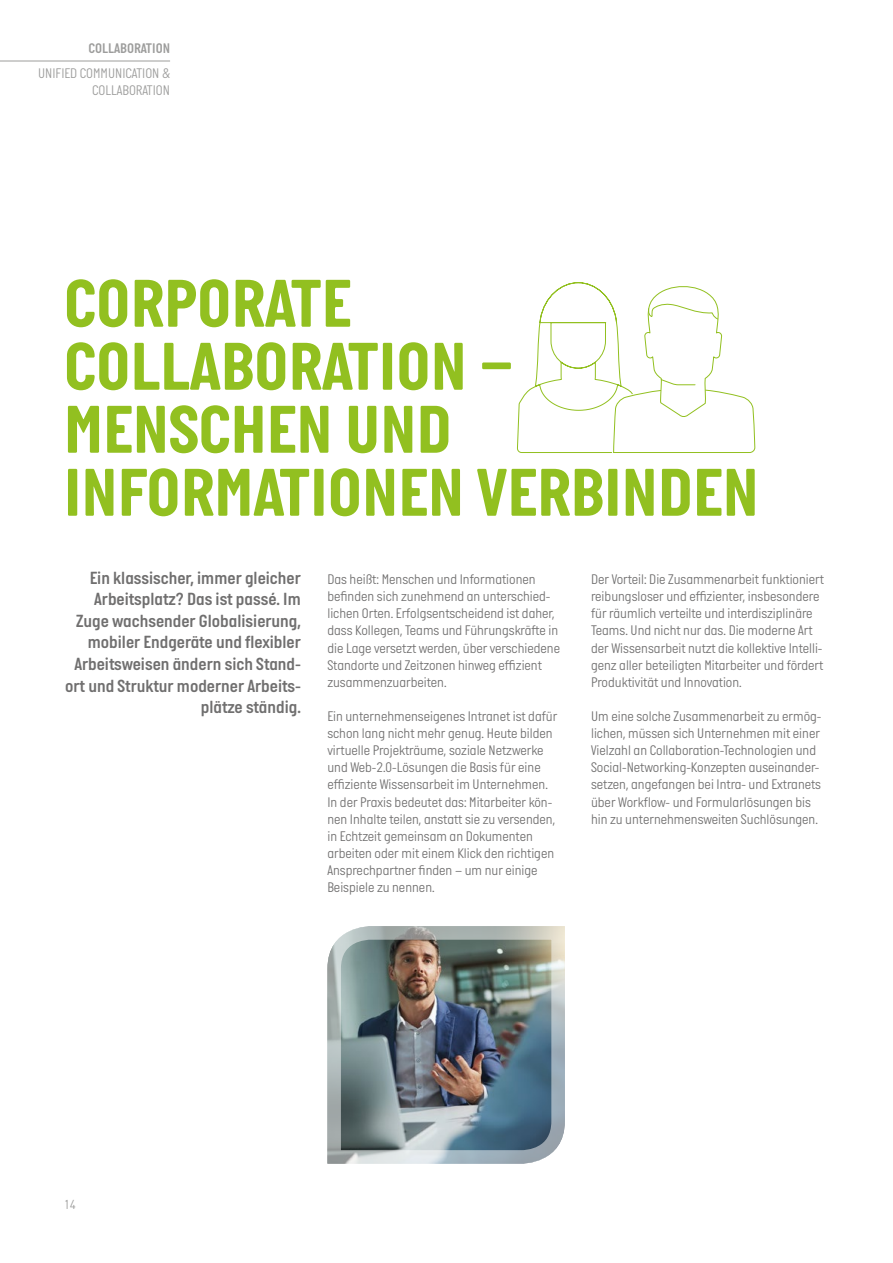
<style>
.page{position:relative;width:893px;height:1263px;background:#fff}
.page>*{position:absolute;margin:0;border:0;box-sizing:border-box;transform-origin:0 0}
.t1{font:700 69px/63px "Italian Plate No One";color:#92c020}
.t2{font:18px/21.6px "Italian Plate No One D Bd";color:#706f6f;text-align:right}
.t3{font:300 14.25px/17.1px "Italian Plate No One";color:#706f6f}
.t4{font:300 14.25px/17.1px "Italian Plate No One";color:#9d9d9c;text-align:right}
.t5{font:14.25px "Italian Plate No One D Bd";color:#9d9d9c}
.t6{font:300 13.5px "Italian Plate No One";color:#9d9d9c}
</style>
<div class="page">
<img style="left:327px;top:926px;width:238px;height:238px">
<hr style="left:0;top:61px;width:170px;height:1px;background:#9d9d9c">
<svg style="left:517px;top:282px;width:238px;height:171px"></svg>
<p class="t5" style="left:89px;top:41px;width:83px">COLLABORATION</p>
<p class="t4" style="left:38px;top:65px;width:134px">UNIFIED COMMUNICATION &amp;<br>COLLABORATION</p>
<h1 class="t1" style="left:64px;top:271px;width:696px">CORPORATE<br>COLLABORATION –<br>MENSCHEN UND<br>INFORMATIONEN VERBINDEN</h1>
<p class="t2" style="left:65px;top:567px;width:237px">Ein klassischer, immer gleicher<br>Arbeitsplatz? Das ist passé. Im<br>Zuge wachsender Globalisierung, mobiler Endgeräte und flexibler<br>Arbeitsweisen ändern sich Stand&shy;ort und Struktur moderner Arbeits&shy;plätze ständig.</p>
<p class="t3" style="left:327px;top:571px;width:234px">Das heißt: Menschen und Informationen befinden sich zunehmend an unterschied&shy;lichen Orten. Erfolgsentscheidend ist daher, dass Kollegen, Teams und Führungskräfte in die Lage versetzt werden, über verschiedene Standorte und Zeitzonen hinweg effizient zusammenzuarbeiten.</p>
<p class="t3" style="left:327px;top:708px;width:231px">Ein unternehmenseigenes Intranet ist dafür schon lang nicht mehr genug. Heute bilden virtuelle Projekträume, soziale Netzwerke und Web-2.0-Lösungen die Basis für eine effiziente Wissensarbeit im Unternehmen.<br>In der Praxis bedeutet das: Mitarbeiter kön&shy;nen Inhalte teilen, anstatt sie zu versenden, in Echtzeit gemeinsam an Dokumenten arbeiten oder mit einem Klick den richtigen Ansprechpartner finden – um nur einige Beispiele zu nennen.</p>
<p class="t3" style="left:591px;top:571px;width:234px">Der Vorteil: Die Zusammenarbeit funktioniert reibungsloser und effizienter, insbesondere für räumlich verteilte und interdisziplinäre Teams. Und nicht nur das. Die moderne Art der Wissensarbeit nutzt die kollektive Intelli&shy;genz aller beteiligten Mitarbeiter und fördert Produktivität und Innovation.</p>
<p class="t3" style="left:591px;top:708px;width:231px">Um eine solche Zusammenarbeit zu ermög&shy;lichen, müssen sich Unternehmen mit einer Vielzahl an Collaboration-Technologien und Social-Networking-Konzepten auseinander&shy;setzen, angefangen bei Intra- und Extranets über Workflow- und Formularlösungen bis hin zu unternehmensweiten Suchlösungen.</p>
<p class="t6" style="left:64px;top:1197px;width:14px">14</p>
</div>
